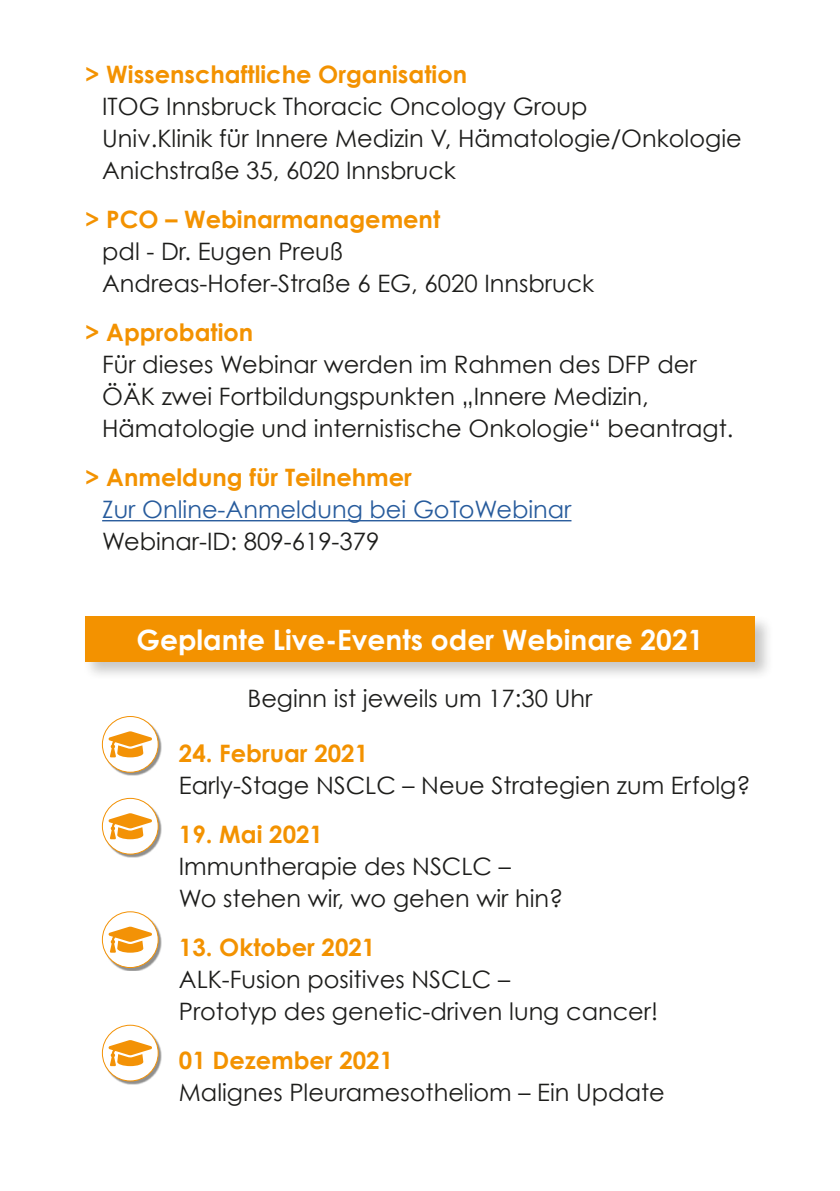
<style>
.page{position:relative;width:840px;height:1191px;background:#fff}
.page>*{position:absolute;margin:0;border:0;box-sizing:border-box;transform-origin:0 0}
.t1{font:700 28px "Century Gothic";color:#fff}
.t2{font:24px/32px "Century Gothic";color:#1d1d1b}
.t3{font:700 24px "Century Gothic";color:#f39200}
.t4{font:24px "Century Gothic";color:#275b9c}
</style>
<div class="page">
<div style="left:104px;top:718px;width:58px;height:57px;background:#1d1d1b;opacity:.5"></div>
<div style="left:102px;top:716px;width:56px;height:56px;background:#fff;border-radius:50%"></div>
<div style="left:102px;top:716px;width:56px;height:56px;border:1px solid #f39206;border-radius:50%"></div>
<svg style="left:108px;top:731px;width:44px;height:26px"></svg>
<div style="left:104px;top:800px;width:58px;height:57px;background:#1d1d1b;opacity:.5"></div>
<div style="left:102px;top:798px;width:56px;height:56px;background:#fff;border-radius:50%"></div>
<div style="left:102px;top:798px;width:56px;height:56px;border:1px solid #f39206;border-radius:50%"></div>
<svg style="left:108px;top:813px;width:44px;height:26px"></svg>
<div style="left:104px;top:913px;width:58px;height:58px;background:#1d1d1b;opacity:.5"></div>
<div style="left:102px;top:911px;width:56px;height:56px;background:#fff;border-radius:50%"></div>
<div style="left:102px;top:911px;width:56px;height:56px;border:1px solid #f39206;border-radius:50%"></div>
<svg style="left:108px;top:926px;width:44px;height:26px"></svg>
<div style="left:104px;top:1026px;width:58px;height:58px;background:#1d1d1b;opacity:.5"></div>
<div style="left:102px;top:1025px;width:56px;height:56px;background:#fff;border-radius:50%"></div>
<div style="left:102px;top:1025px;width:56px;height:56px;border:1px solid #f39206;border-radius:50%"></div>
<svg style="left:108px;top:1040px;width:44px;height:26px"></svg>
<hr style="left:102px;top:520px;width:469px;height:1px;background:#275b9c">
<div style="left:82px;top:614px;width:691px;height:67px;background:#1d1d1b;opacity:.25"></div>
<div style="left:85px;top:617px;width:669px;height:45px;background:#f39200"></div>
<p class="t3" style="left:85px;top:59px;width:383px">&gt; Wissenschaftliche Organisation</p>
<p class="t2" style="left:102px;top:90px;width:640px">ITOG Innsbruck Thoracic Oncology Group<br>Univ.Klinik für Innere Medizin V, Hämatologie/Onkologie<br>Anichstraße 35, 6020 Innsbruck</p>
<p class="t3" style="left:85px;top:204px;width:356px">&gt; PCO – Webinarmanagement</p>
<p class="t2" style="left:102px;top:235px;width:493px">pdl - Dr. Eugen Preuß<br>Andreas-Hofer-Straße 6 EG, 6020 Innsbruck</p>
<p class="t3" style="left:85px;top:317px;width:169px">&gt; Approbation</p>
<p class="t2" style="left:102px;top:348px;width:632px">Für dieses Webinar werden im Rahmen des DFP der<br>ÖÄK zwei Fortbildungspunkten „Innere Medizin,<br>Hämatologie und internistische Onkologie“ beantragt.</p>
<p class="t3" style="left:85px;top:462px;width:328px">&gt; Anmeldung für Teilnehmer</p>
<p class="t4" style="left:102px;top:495px;width:470px">Zur Online-Anmeldung bei GoToWebinar</p>
<p class="t2" style="left:102px;top:525px;width:279px">Webinar-ID: 809-619-379</p>
<p class="t1" style="left:136px;top:622px;width:568px">Geplante Live-Events oder Webinare 2021</p>
<p class="t2" style="left:247px;top:682px;width:346px">Beginn ist jeweils um 17:30 Uhr</p>
<p class="t3" style="left:179px;top:738px;width:191px">24. Februar 2021</p>
<p class="t2" style="left:179px;top:768px;width:573px">Early-Stage NSCLC – Neue Strategien zum Erfolg?</p>
<p class="t3" style="left:179px;top:819px;width:145px">19. Mai 2021</p>
<p class="t2" style="left:179px;top:849px;width:386px">Immuntherapie des NSCLC –<br>Wo stehen wir, wo gehen wir hin?</p>
<p class="t3" style="left:179px;top:932px;width:198px">13. Oktober 2021</p>
<p class="t2" style="left:179px;top:962px;width:480px">ALK-Fusion positives NSCLC –<br>Prototyp des genetic-driven lung cancer!</p>
<p class="t3" style="left:179px;top:1045px;width:216px">01 Dezember 2021</p>
<p class="t2" style="left:179px;top:1075px;width:487px">Malignes Pleuramesotheliom – Ein Update</p>
</div>
